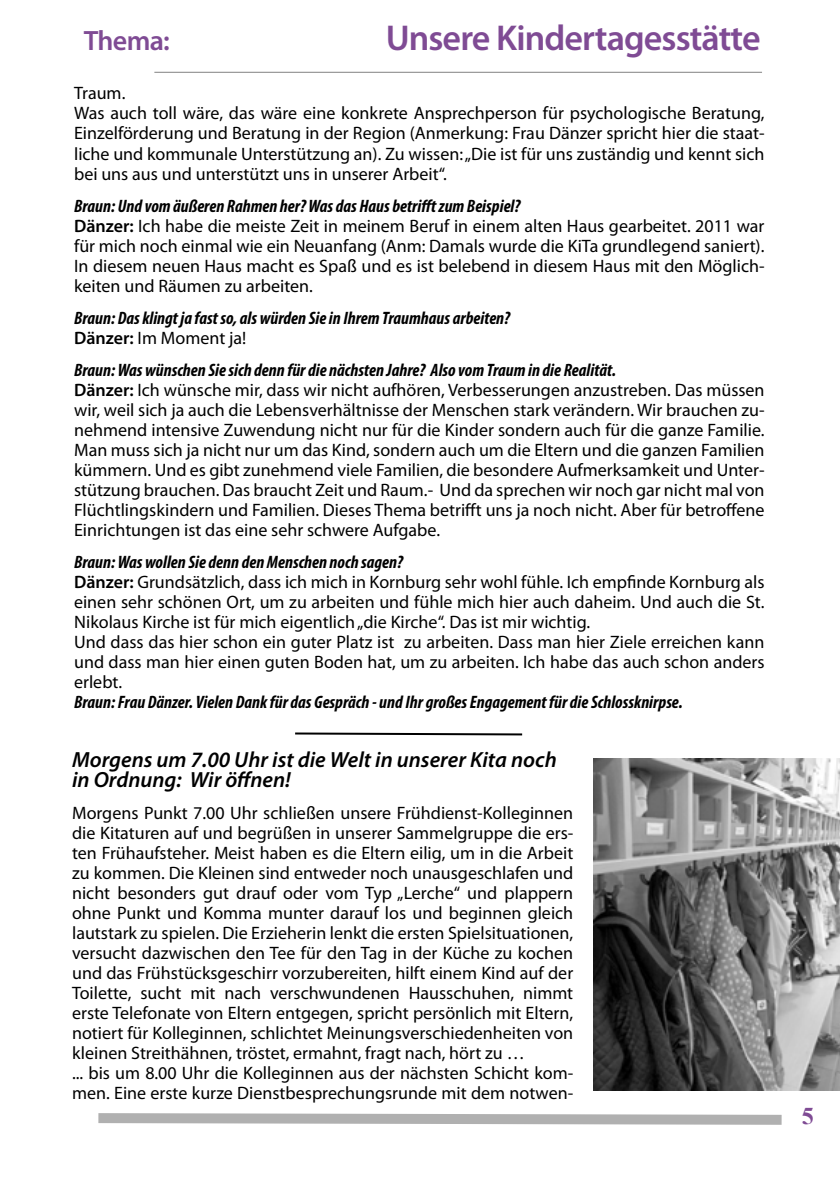
<style>
.page{position:relative;width:840px;height:1191px;background:#fff}
.page>*{position:absolute;margin:0;border:0;box-sizing:border-box;transform-origin:0 0}
.t1{font:600 36px "Myriad Pro";letter-spacing:-.025em;color:#7f4b94}
.t2{font:600 28px "Myriad Pro";letter-spacing:-.025em;color:#7f4b94}
.t3{font:700 24px "Times New Roman";color:#7f4b94}
.t4{font:italic 600 22px/20px "Myriad Pro";color:#000}
.t5{font:18px/20px "Myriad Pro";color:#000}
.t6{font:italic 700 condensed 18px/20px "Myriad Pro";color:#000}
.s1{font-weight:700;font-style:italic;font-stretch:condensed}
.s2{font-weight:600}
.s3{font-weight:600;font-style:normal;font-stretch:normal}
.s4{font-weight:400;font-style:normal;font-stretch:normal}
</style>
<div class="page">
<hr style="left:154px;top:72px;width:607px;height:1px;background:#000">
<svg style="left:98px;top:1113px;width:684px;height:12px;background:#bdbdbd"></svg>
<img style="left:593px;top:758px;width:246px;height:332px">
<svg style="left:295px;top:732px;width:228px;height:4px"></svg>
<h2 class="t2" style="left:84px;top:23px;width:87px">Thema:</h2>
<h1 class="t1" style="left:385px;top:15px;width:376px">Unsere Kindertagesstätte</h1>
<p class="t5" style="left:74px;top:83px;width:691px">Traum.<br>Was auch toll wäre, das wäre eine konkrete Ansprechperson für psychologische Beratung, Einzelförderung und Beratung in der Region (Anmerkung: Frau Dänzer spricht hier die staat&shy;liche und kommunale Unterstützung an). Zu wissen: „Die ist für uns zuständig und kennt sich bei uns aus und unterstützt uns in unserer Arbeit“.</p>
<p class="t5" style="left:74px;top:195px;width:691px"><span class="s1">Braun: Und vom äußeren Rahmen her? Was das Haus betrifft zum Beispiel?<br></span><span class="s2">Dänzer:</span> Ich habe die meiste Zeit in meinem Beruf in einem alten Haus gearbeitet. 2011 war für mich noch einmal wie ein Neuanfang (Anm: Damals wurde die KiTa grundlegend saniert).<br>In diesem neuen Haus macht es Spaß und es ist belebend in diesem Haus mit den Möglich&shy;keiten und Räumen zu arbeiten.</p>
<p class="t6" style="left:74px;top:307px;width:437px">Braun: Das klingt ja fast so, als würden Sie in Ihrem Traumhaus arbeiten?<br><span class="s3">Dänzer:</span> <span class="s4">Im Moment ja!</span></p>
<p class="t5" style="left:74px;top:359px;width:691px"><span class="s1">Braun: Was wünschen Sie sich denn für die nächsten Jahre? Also vom Traum in die Realität.<br></span><span class="s2">Dänzer:</span> Ich wünsche mir, dass wir nicht aufhören, Verbesserungen anzustreben. Das müssen wir, weil sich ja auch die Lebensverhältnisse der Menschen stark verändern. Wir brauchen zu&shy;nehmend intensive Zuwendung nicht nur für die Kinder sondern auch für die ganze Familie.<br>Man muss sich ja nicht nur um das Kind, sondern auch um die Eltern und die ganzen Familien kümmern. Und es gibt zunehmend viele Familien, die besondere Aufmerksamkeit und Unter&shy;stützung brauchen. Das braucht Zeit und Raum.- Und da sprechen wir noch gar nicht mal von Flüchtlingskindern und Familien. Dieses Thema betrifft uns ja noch nicht. Aber für betroffene Einrichtungen ist das eine sehr schwere Aufgabe.</p>
<p class="t5" style="left:74px;top:551px;width:691px"><span class="s1">Braun: Was wollen Sie denn den Menschen noch sagen?<br></span><span class="s2">Dänzer:</span> Grundsätzlich, dass ich mich in Kornburg sehr wohl fühle. Ich empfinde Kornburg als einen sehr schönen Ort, um zu arbeiten und fühle mich hier auch daheim. Und auch die St.<br>Nikolaus Kirche ist für mich eigentlich „die Kirche“. Das ist mir wichtig.<br>Und dass das hier schon ein guter Platz ist zu arbeiten. Dass man hier Ziele erreichen kann und dass man hier einen guten Boden hat, um zu arbeiten. Ich habe das auch schon anders erlebt.</p>
<p class="t6" style="left:74px;top:691px;width:609px">Braun: Frau Dänzer. Vielen Dank für das Gespräch - und Ihr großes Engagement für die Schlossknirpse.</p>
<p class="t4" style="left:72px;top:749px;width:486px">Morgens um 7.00 Uhr ist die Welt in unserer Kita noch in Ordnung: Wir öffnen!</p>
<p class="t5" style="left:72px;top:802px;width:502px">Morgens Punkt 7.00 Uhr schließen unsere Frühdienst-Kolleginnen die Kitaturen auf und begrüßen in unserer Sammelgruppe die ers&shy;ten Frühaufsteher. Meist haben es die Eltern eilig, um in die Arbeit zu kommen. Die Kleinen sind entweder noch unausgeschlafen und nicht besonders gut drauf oder vom Typ „Lerche“ und plappern ohne Punkt und Komma munter darauf los und beginnen gleich lautstark zu spielen. Die Erzieherin lenkt die ersten Spielsituationen, versucht dazwischen den Tee für den Tag in der Küche zu kochen und das Frühstücksgeschirr vorzubereiten, hilft einem Kind auf der Toilette, sucht mit nach verschwundenen Hausschuhen, nimmt erste Telefonate von Eltern entgegen, spricht persönlich mit Eltern, notiert für Kolleginnen, schlichtet Meinungsverschiedenheiten von kleinen Streithähnen, tröstet, ermahnt, fragt nach, hört zu …<br>... bis um 8.00 Uhr die Kolleginnen aus der nächsten Schicht kom&shy;men. Eine erste kurze Dienstbesprechungsrunde mit dem notwen-</p>
<h3 class="t3" style="left:801px;top:1098px;width:13px">5</h3>
</div>
